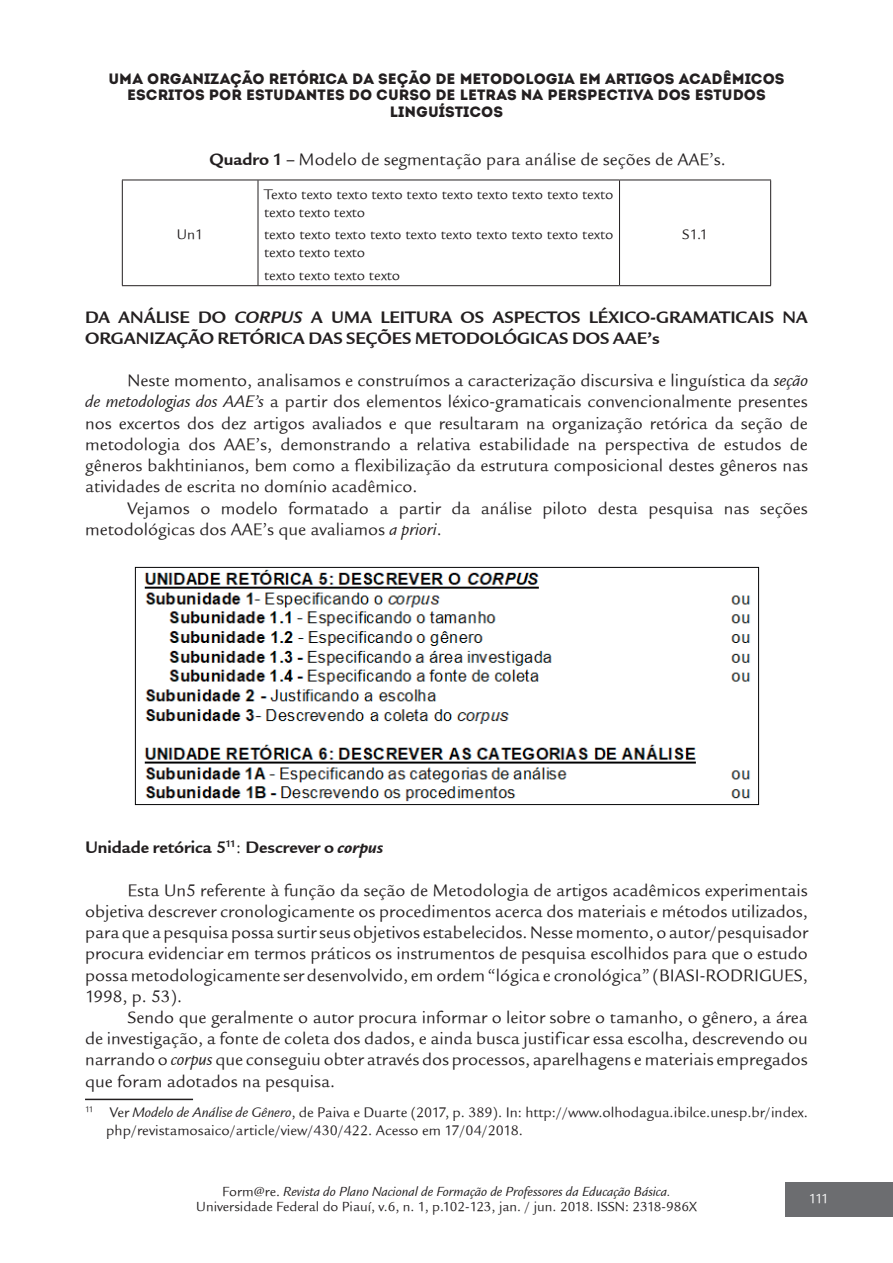
<style>
.page{position:relative;width:893px;height:1263px;background:#fff}
.page>*{position:absolute;margin:0;border:0;box-sizing:border-box;transform-origin:0 0}
.t1{font:18px/21.1px "Legacy Sans ITCTT Book";color:#231f20;text-align:justify}
.t2{font:18px/21.1px "Legacy Sans ITCTT Bold";color:#231f20}
.t3{font:15px/18px "Legacy Sans ITCTT Book";color:#231f20}
.t4{font:15px/16.5px "Intro";color:#231f20;text-align:center}
.t5{font:14.25px/15px "Legacy Sans ITCTT Book";color:#231f20;text-align:center}
.t6{font:14.25px "Legacy Sans ITCTT Book";color:#fff}
.s1{font-family:"Legacy Sans ITCTT Bold"}
.s2{font-style:italic}
.s3{font-family:"Legacy Sans ITCTT Book"}
</style>
<div class="page">
<div style="left:785px;top:1183px;width:108px;height:34px;background:#6c6d70"></div>
<hr style="left:122px;top:180px;width:136px;height:1px;background:#231f20">
<hr style="left:122px;top:180px;width:1px;height:105px;background:#231f20">
<hr style="left:258px;top:180px;width:361px;height:1px;background:#231f20">
<hr style="left:258px;top:180px;width:1px;height:105px;background:#231f20">
<hr style="left:619px;top:180px;width:152px;height:1px;background:#231f20">
<hr style="left:619px;top:180px;width:1px;height:105px;background:#231f20">
<hr style="left:770px;top:180px;width:1px;height:105px;background:#231f20">
<hr style="left:122px;top:285px;width:136px;height:1px;background:#231f20">
<hr style="left:258px;top:285px;width:361px;height:1px;background:#231f20">
<hr style="left:619px;top:285px;width:152px;height:1px;background:#231f20">
<hr style="left:85px;top:1099px;width:108px;height:1px;background:#231f20">
<img style="left:134px;top:566px;width:626px;height:240px">
<p class="t4" style="left:108px;top:70px;width:678px">UMA ORGANIZAÇÃO RETÓRICA DA SEÇÃO DE METODOLOGIA EM ARTIGOS ACADÊMICOS<br>ESCRITOS POR ESTUDANTES DO CURSO DE LETRAS NA PERSPECTIVA DOS ESTUDOS<br>LINGUÍSTICOS</p>
<p class="t3" style="left:177px;top:226px;width:28px">Un1</p>
<p class="t1" style="left:210px;top:149px;width:518px"><span class="s1">Quadro 1 –</span> Modelo de segmentação para análise de seções de AAE’s.</p>
<p class="t3" style="left:264px;top:186px;width:351px">Texto texto texto texto texto texto texto texto texto texto texto texto texto</p>
<p class="t3" style="left:264px;top:226px;width:351px">texto texto texto texto texto texto texto texto texto texto texto texto texto</p>
<p class="t3" style="left:264px;top:266px;width:138px">texto texto texto texto</p>
<p class="t3" style="left:682px;top:226px;width:27px">S1.1</p>
<p class="t2" style="left:85px;top:306px;width:724px">DA ANÁLISE DO <span class="s2">CORPUS</span> A UMA LEITURA OS ASPECTOS LÉXICO-GRAMATICAIS NA<br>ORGANIZAÇÃO RETÓRICA DAS SEÇÕES METODOLÓGICAS DOS AAE’s</p>
<p class="t1" style="left:85px;top:370px;width:724px;text-indent:43px">Neste momento, analisamos e construímos a caracterização discursiva e linguística da <span class="s2">seção de metodologias dos AAE’s</span> a partir dos elementos léxico-gramaticais convencionalmente presentes nos excertos dos dez artigos avaliados e que resultaram na organização retórica da seção de metodologia dos AAE’s, demonstrando a relativa estabilidade na perspectiva de estudos de gêneros bakhtinianos, bem como a flexibilização da estrutura composicional destes gêneros nas atividades de escrita no domínio acadêmico.</p>
<p class="t1" style="left:85px;top:497px;width:724px;text-indent:43px">Vejamos o modelo formatado a partir da análise piloto desta pesquisa nas seções metodológicas dos AAE’s que avaliamos <span class="s2">a priori</span>.</p>
<p class="t2" style="left:85px;top:837px;width:300px">Unidade retórica 5<sup>11</sup><span class="s3">:</span> Descrever o <span class="s2">corpus</span></p>
<p class="t1" style="left:85px;top:879px;width:724px;text-indent:43px">Esta Un5 referente à função da seção de Metodologia de artigos acadêmicos experimentais objetiva descrever cronologicamente os procedimentos acerca dos materiais e métodos utilizados, para que a pesquisa possa surtir seus objetivos estabelecidos. Nesse momento, o autor/pesquisador procura evidenciar em termos práticos os instrumentos de pesquisa escolhidos para que o estudo possa metodologicamente ser desenvolvido, em ordem “lógica e cronológica” (BIASI-RODRIGUES, 1998, p. 53).</p>
<p class="t1" style="left:85px;top:1007px;width:724px;text-indent:43px">Sendo que geralmente o autor procura informar o leitor sobre o tamanho, o gênero, a área de investigação, a fonte de coleta dos dados, e ainda busca justificar essa escolha, descrevendo ou narrando o <span class="s2">corpus</span> que conseguiu obter através dos processos, aparelhagens e materiais empregados que foram adotados na pesquisa.</p>
<p class="t3" style="left:106px;top:1104px;width:703px;text-indent:-21px"><sup>11</sup> Ver <span class="s2">Modelo de Análise de Gênero</span>, de Paiva e Duarte (2017, p. 389). In: http://www.olhodagua.ibilce.unesp.br/index. php/revistamosaico/article/view/430/422. Acesso em 17/04/2018.</p>
<p class="t5" style="left:196px;top:1184px;width:502px">Form@re. <span class="s2">Revista do Plano Nacional de Formação de Professores da Educação Básica.<br></span>Universidade Federal do Piauí, v.6, n. 1, p.102-123, jan. / jun. 2018. ISSN: 2318-986X</p>
<p class="t6" style="left:809px;top:1191px;width:22px">111</p>
</div>
